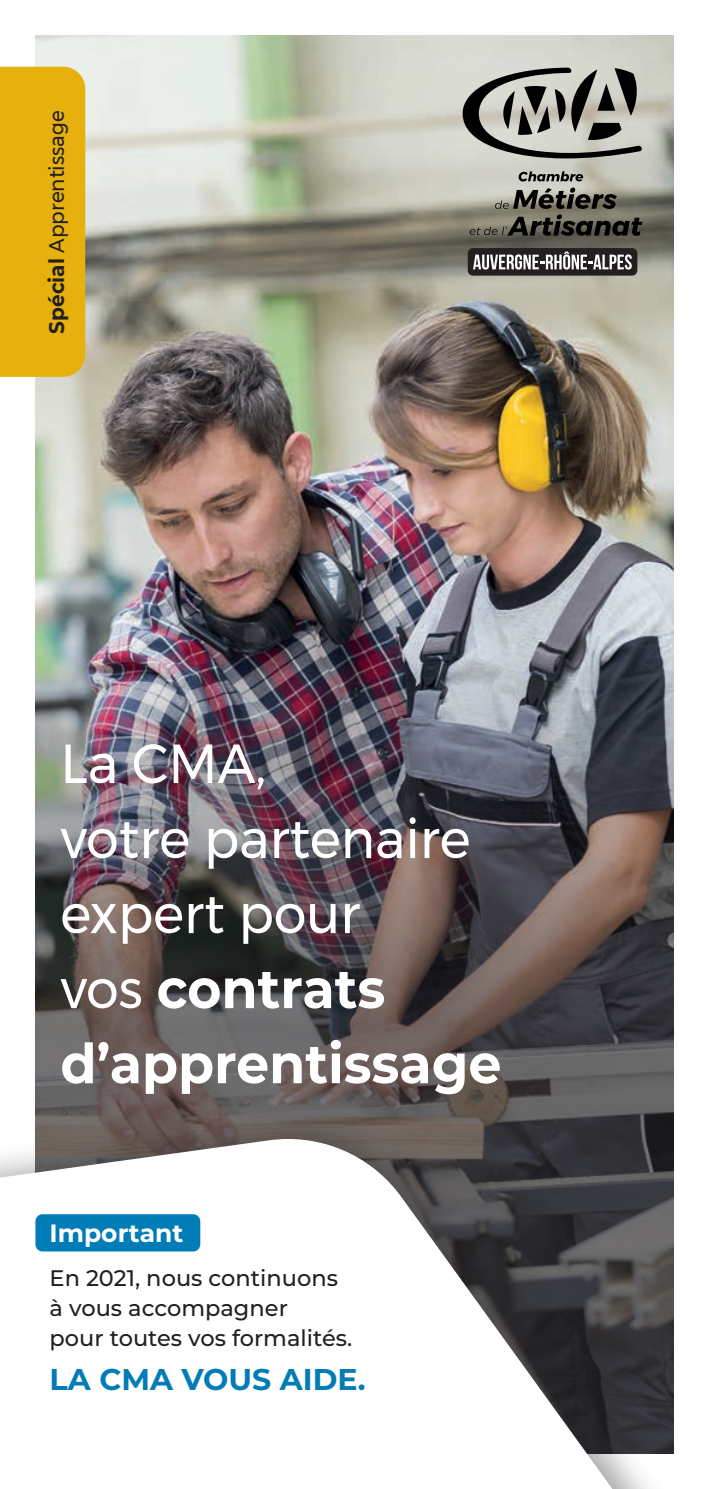
<style>
.page{position:relative;width:709px;height:1489px;background:#fff}
.page>*{position:absolute;margin:0;border:0;box-sizing:border-box;transform-origin:0 0}
.t1{font:55px/75px "Montserrat";color:#fff;scale:.95 1}
.t2{font:700 30px "Montserrat";color:#007cb6}
.t3{font:700 25px "Montserrat";color:#fff}
.t4{font:500 22.5px/30px "Montserrat";color:#231f20}
.t5{font:21.25px "Montserrat";color:#231f20;scale:.94 1}
.s1{font-weight:700}
</style>
<div class="page">
<img style="left:35px;top:35px;width:638px;height:537px">
<img style="left:35px;top:572px;width:638px;height:531px">
<div style="left:0;top:1103px;width:678px;height:385px;background:#231f20;opacity:.4"></div>
<svg style="left:0;top:1138px;width:638px;height:350px"></svg>
<div style="left:468px;top:248px;width:169px;height:27px;background:#231f20;border-radius:5px"></div>
<svg style="left:473px;top:251px;width:159px;height:18px"></svg>
<svg style="left:518px;top:171px;width:65px;height:10px"></svg>
<svg style="left:469px;top:187px;width:173px;height:49px;background:#69685d"></svg>
<svg style="left:462px;top:68px;width:180px;height:90px;background:#8e8e88"></svg>
<div style="left:0;top:67px;width:85px;height:310px;background:#e6b00d"></div>
<div style="left:35px;top:1214px;width:165px;height:37px;background:#007cb6;border-radius:7px"></div>
<p class="t5" style="left:40px;top:333px;width:239px;rotate:-90deg"><span class="s1">Spécial</span> Apprentissage</p>
<h1 class="t1" style="left:60px;top:725px;width:466px">La CMA,<br>votre partenaire expert pour<br>vos <span class="s1">contrats d’apprentissage</span></h1>
<p class="t3" style="left:50px;top:1214px;width:135px">Important</p>
<p class="t4" style="left:50px;top:1261px;width:304px">En 2021, nous continuons à vous accompagner<br>pour toutes vos formalités.</p>
<h2 class="t2" style="left:50px;top:1357px;width:318px">LA CMA VOUS AIDE.</h2>
</div>
